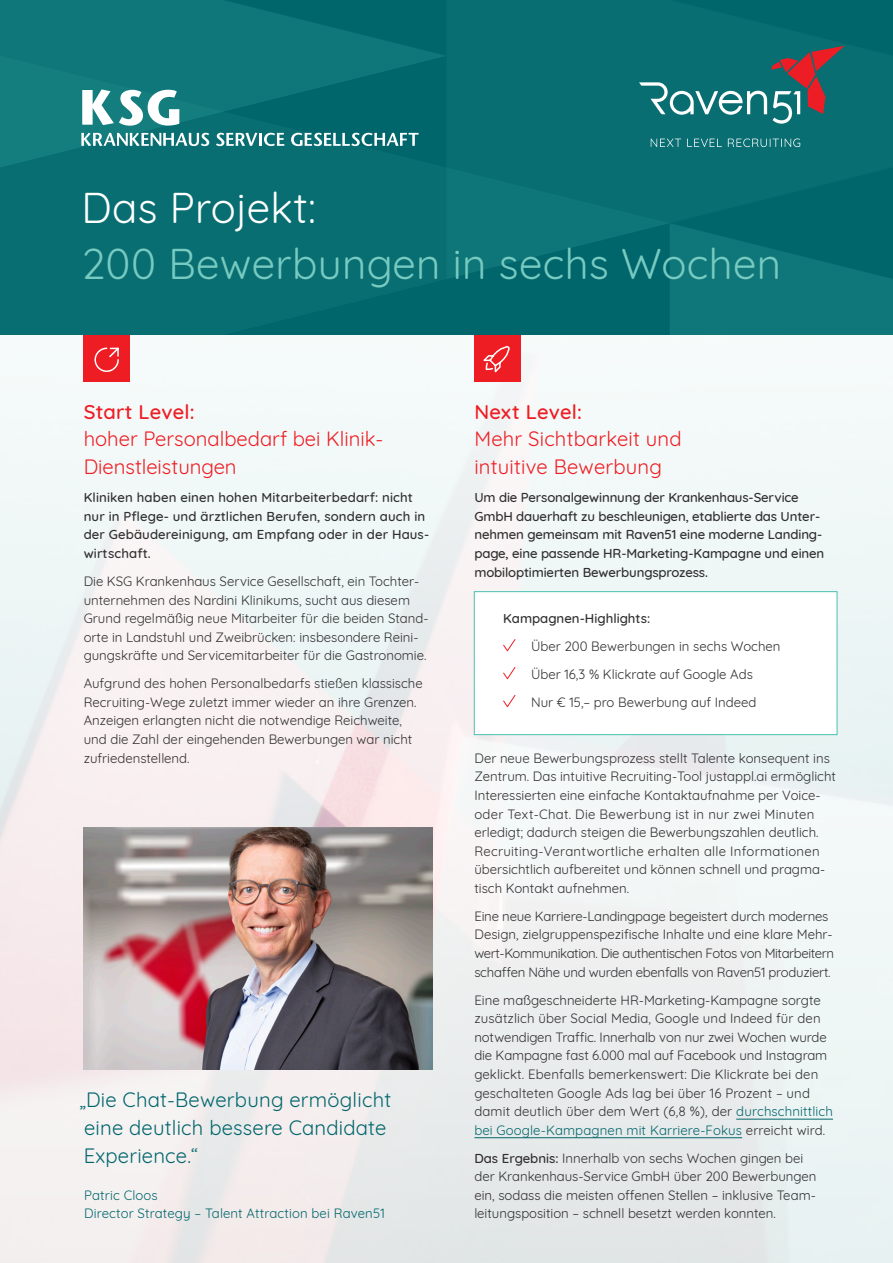
<style>
.page{position:relative;width:893px;height:1263px;background:#fff}
.page>*{position:absolute;margin:0;border:0;box-sizing:border-box;transform-origin:0 0}
.Headline___Seite_Titel{font:42px/55.8px "Quicksand";letter-spacing:.01em;color:#77cac0}
.Highlight{font:20.25px/27.9px "Quicksand";letter-spacing:.01em;color:#01666c}
.Headline___Text_Abschnitt{font:20.25px/27.9px "Quicksand";color:#ee1d23}
.Copy___eingerückt{font:20.25px/27.9px "Quicksand";letter-spacing:.01em;color:#ee1d23}
.Copy{font:13.2px/18.6px "Quicksand";color:#312f30}
.Copy-2{font:500 13.2px/18.6px "Quicksand";letter-spacing:-.01em;color:#312f30}
.Copy-3{font:13.2px/18.6px "Quicksand";letter-spacing:-.02em;color:#312f30}
.Copy___eingerückt-2{font:500 13.2px/18.6px "Quicksand";letter-spacing:.01em;color:#312f30}
.Highlight-2{font:13.2px/18.6px "Quicksand";letter-spacing:.01em;color:#01666c}
.s1{color:#fff}
.s2{font-weight:500}
.s3{color:#01666c}
</style>
<div class="page">
<img style="left:0;top:335px;width:893px;height:928px">
<svg style="left:0;top:0;width:446px;height:56px;background:#0b7275"></svg>
<svg style="left:0;top:56px;width:670px;height:279px;background:#076e72"></svg>
<div style="left:670px;top:279px;width:223px;height:56px;background:#0f7779"></div>
<div style="left:446px;top:0;width:447px;height:279px;background:#086e72"></div>
<hr style="left:736px;top:1119px;width:97px;height:1px;background:#01666c">
<hr style="left:474px;top:1137px;width:268px;height:1px;background:#01666c">
<div style="left:474px;top:591px;width:363px;height:144px;background:#fff;border:1px solid #4bc0b2"></div>
<svg style="left:503px;top:639px;width:13px;height:13px"></svg>
<svg style="left:503px;top:667px;width:13px;height:13px"></svg>
<svg style="left:503px;top:695px;width:13px;height:12px"></svg>
<img style="left:84px;top:828px;width:348px;height:242px">
<div style="left:84px;top:335px;width:46px;height:46px;background:#ee1d23"></div>
<svg style="left:94px;top:347px;width:25px;height:25px"></svg>
<div style="left:474px;top:335px;width:47px;height:46px;background:#ee1d23"></div>
<svg style="left:483px;top:347px;width:27px;height:26px"></svg>
<svg style="left:639px;top:46px;width:205px;height:78px;background:#317276"></svg>
<svg style="left:651px;top:138px;width:149px;height:9px"></svg>
<svg style="left:82px;top:89px;width:97px;height:37px"></svg>
<svg style="left:81px;top:133px;width:128px;height:13px"></svg>
<svg style="left:216px;top:133px;width:68px;height:13px"></svg>
<svg style="left:291px;top:133px;width:128px;height:13px"></svg>
<p class="Headline___Seite_Titel" style="left:81px;top:176px;width:701px"><span class="s1">Das Projekt:<br></span>200 Bewerbungen in sechs Wochen</p>
<p class="Headline___Text_Abschnitt" style="left:84px;top:395px;width:301px"><span class="s2">Start Level:<br></span>hoher Personalbedarf bei Klinik-<br>Dienstleistungen</p>
<p class="Copy___eingerückt-2" style="left:84px;top:487px;width:347px">Kliniken haben einen hohen Mitarbeiterbedarf: nicht nur in Pflege- und ärztlichen Berufen, sondern auch in der Gebäudereinigung, am Empfang oder in der Haus&shy;wirtschaft.</p>
<p class="Copy" style="left:84px;top:571px;width:346px">Die KSG Krankenhaus Service Gesellschaft, ein Tochter&shy;unternehmen des Nardini Klinikums, sucht aus diesem Grund regelmäßig neue Mitarbeiter für die beiden Stand&shy;orte in Landstuhl und Zweibrücken: insbesondere Reini&shy;gungskräfte und Servicemitarbeiter für die Gastronomie.</p>
<p class="Copy" style="left:84px;top:673px;width:340px">Aufgrund des hohen Personalbedarfs stießen klassische Recruiting-Wege zuletzt immer wieder an ihre Grenzen.<br>Anzeigen erlangten nicht die notwendige Reichweite, und die Zahl der eingehenden Bewerbungen war nicht zufriedenstellend.</p>
<p class="Highlight" style="left:79px;top:1083px;width:313px">„Die Chat-Bewerbung ermöglicht eine deutlich bessere Candidate<br>Experience.“</p>
<p class="Highlight-2" style="left:84px;top:1184px;width:302px">Patric Cloos<br>Director Strategy – Talent Attraction bei Raven51</p>
<p class="Copy___eingerückt" style="left:474px;top:395px;width:209px"><span class="s2">Next Level:<br></span>Mehr Sichtbarkeit und intuitive Bewerbung</p>
<p class="Copy-2" style="left:474px;top:487px;width:351px">Um die Personalgewinnung der Krankenhaus-Service GmbH dauerhaft zu beschleunigen, etablierte das Unter&shy;nehmen gemeinsam mit Raven51 eine moderne Landing&shy;page, eine passende HR-Marketing-Kampagne und einen mobiloptimierten Bewerbungsprozess.</p>
<p class="Copy-2" style="left:503px;top:608px;width:149px">Kampagnen-Highlights:</p>
<p class="Copy" style="left:531px;top:636px;width:251px">Über 200 Bewerbungen in sechs Wochen</p>
<p class="Copy" style="left:531px;top:664px;width:223px">Über 16,3 % Klickrate auf Google Ads</p>
<p class="Copy" style="left:531px;top:691px;width:227px">Nur € 15,– pro Bewerbung auf Indeed</p>
<p class="Copy" style="left:474px;top:747px;width:363px">Der neue Bewerbungsprozess stellt Talente konsequent ins Zentrum. Das intuitive Recruiting-Tool justappl.ai ermöglicht Interessierten eine einfache Kontaktaufnahme per Voice&shy;oder Text-Chat. Die Bewerbung ist in nur zwei Minuten erledigt; dadurch steigen die Bewerbungszahlen deutlich.<br>Recruiting-Verantwortliche erhalten alle Informationen übersichtlich aufbereitet und können schnell und pragma&shy;tisch Kontakt aufnehmen.</p>
<p class="Copy-3" style="left:474px;top:905px;width:361px">Eine neue Karriere-Landingpage begeistert durch modernes Design, zielgruppenspezifische Inhalte und eine klare Mehr&shy;wert-Kommunikation. Die authentischen Fotos von Mitarbeitern schaffen Nähe und wurden ebenfalls von Raven51 produziert.</p>
<p class="Copy" style="left:474px;top:989px;width:360px">Eine maßgeschneiderte HR-Marketing-Kampagne sorgte zusätzlich über Social Media, Google und Indeed für den notwendigen Traffic. Innerhalb von nur zwei Wochen wurde die Kampagne fast 6.000 mal auf Facebook und Instagram geklickt. Ebenfalls bemerkenswert: Die Klickrate bei den geschalteten Google Ads lag bei über 16 Prozent – und damit deutlich über dem Wert (6,8 %), der <span class="s3">durchschnittlich bei Google-Kampagnen mit Karriere-Fokus</span> erreicht wird.</p>
<p class="Copy" style="left:474px;top:1147px;width:343px"><span class="s2">Das Ergebnis:</span> Innerhalb von sechs Wochen gingen bei der Krankenhaus-Service GmbH über 200 Bewerbungen ein, sodass die meisten offenen Stellen – inklusive Team&shy;leitungsposition – schnell besetzt werden konnten.</p>
</div>
